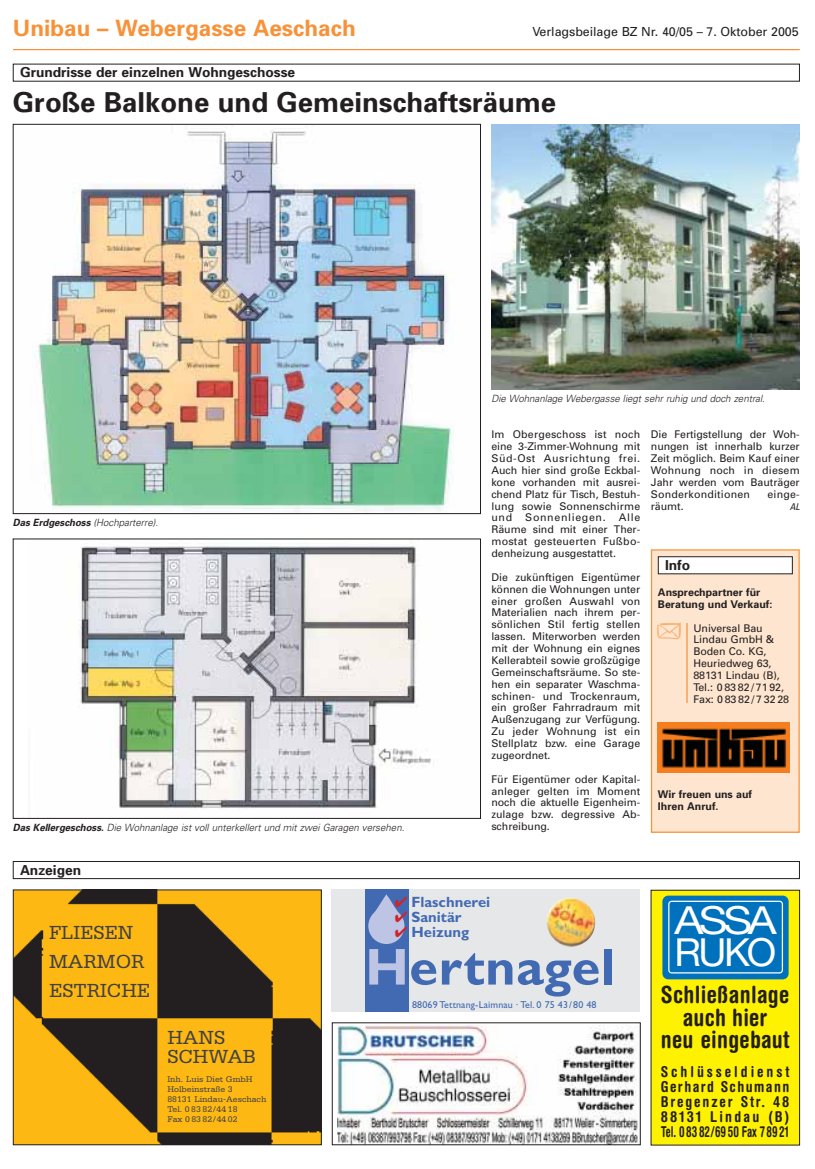
<style>
.page{position:relative;width:815px;height:1169px;background:#fff}
.page>*{position:absolute;margin:0;border:0;box-sizing:border-box;transform-origin:0 0}
.t1{font:700 52.12px "Gill Sans";letter-spacing:.01em;color:#426ab3}
.t2{font:38.75px/31.2px "Helvetica Neue";letter-spacing:-.09em;color:#fff;scale:1.15 1}
.t3{font:700 27.5px "Univers";color:#231f20}
.t4{font:700 condensed 23.75px/22.5px "Helvetica Rounded";letter-spacing:.01em;color:#231f20;text-align:center}
.t5{font:700 22.5px "Univers";color:#f79239}
.t6{font:20px/28.9px "Serifa";color:#414042}
.t7{font:700 condensed 15px/15px "Helvetica Rounded";letter-spacing:.105em;color:#231f20;text-align:justify}
.t8{font:700 14.88px "Gill Sans";color:#426ab3}
.t9{font:700 13.75px "Univers";color:#231f20}
.t10{font:12.5px "Univers";letter-spacing:-.005em;color:#231f20}
.t11{font:10.62px/11.9px "Univers";letter-spacing:-.005em;color:#231f20;text-align:justify}
.t12{font:700 10.62px/11.9px "Univers";color:#231f20}
.t13{font:italic 300 10px "Univers";color:#231f20}
.t14{font:10px "Gill Sans";letter-spacing:.015em;color:#426ab3}
.t15{font:italic condensed 9.38px "Univers";color:#231f20}
.t16{font:8.75px/10px "Serifa";color:#414042}
.s1{font-weight:700}
.s2{color:#d2232a}
.s3{color:#bdc4e4}
</style>
<div class="page">
<div style="left:328px;top:886px;width:316px;height:129px;background:linear-gradient(to right,#fff,#fff)"></div>
<div style="left:332px;top:890px;width:308px;height:122px;background:#e6e7e8"></div>
<div style="left:365px;top:890px;width:43px;height:122px;background:#426ab3"></div>
<svg style="left:368px;top:894px;width:36px;height:50px"></svg>
<img style="left:546px;top:897px;width:50px;height:50px">
<hr style="left:13px;top:49px;width:787px;height:1px;background:#f79239">
<img style="left:15px;top:892px;width:304px;height:251px">
<div style="left:13px;top:890px;width:308px;height:255px;border:1px solid #231f20"></div>
<div style="left:161px;top:961px;width:96px;height:50px;background:#231f20"></div>
<div style="left:44px;top:908px;width:110px;height:107px;background:#fdb813"></div>
<div style="left:159px;top:1024px;width:109px;height:106px;background:#fdb813"></div>
<div style="left:647px;top:886px;width:156px;height:262px;background:linear-gradient(to right,#fff,#fff)"></div>
<div style="left:651px;top:890px;width:148px;height:255px;background:#fff200"></div>
<div style="left:651px;top:890px;width:149px;height:255px;border:1px solid #231f20"></div>
<div style="left:662px;top:895px;width:126px;height:84px;background:#0071bc;border-radius:6px"></div>
<div style="left:668px;top:901px;width:115px;height:72px;border:1px solid #fff;border-radius:3px"></div>
<div style="left:13px;top:861px;width:787px;height:18px;border:1px solid #231f20"></div>
<svg style="left:331px;top:1022px;width:310px;height:124px"></svg>
<img style="left:337px;top:1025px;width:301px;height:118px">
<img style="left:33px;top:130px;width:421px;height:382px">
<img style="left:79px;top:543px;width:352px;height:266px">
<div style="left:13px;top:539px;width:468px;height:280px;border:1px solid #231f20"></div>
<img style="left:491px;top:124px;width:309px;height:266px">
<div style="left:651px;top:550px;width:148px;height:282px;background:#fee5cf"></div>
<div style="left:651px;top:549px;width:149px;height:284px;border:1px solid #f79239"></div>
<div style="left:658px;top:557px;width:134px;height:17px;background:#fff"></div>
<div style="left:658px;top:556px;width:134px;height:18px;border:1px solid #231f20"></div>
<img style="left:658px;top:723px;width:131px;height:49px">
<hr style="left:686px;top:623px;width:2px;height:80px;background:#fab071">
<h3 class="t5" style="left:13px;top:19px;width:344px">Unibau – Webergasse Aeschach</h3>
<p class="t10" style="left:532px;top:27px;width:268px">Verlagsbeilage BZ Nr. 40/05 – 7. Oktober 2005</p>
<p class="t9" style="left:20px;top:67px;width:277px">Grundrisse der einzelnen Wohngeschosse</p>
<h3 class="t3" style="left:13px;top:92px;width:545px">Große Balkone und Gemeinschaftsräume</h3>
<p class="t13" style="left:13px;top:519px;width:147px"><span class="s1">Das Erdgeschoss</span> (Hochparterre).</p>
<p class="t13" style="left:13px;top:824px;width:393px"><span class="s1">Das Kellergeschoss.</span> Die Wohnanlage ist voll unterkellert und mit zwei Garagen versehen.</p>
<p class="t9" style="left:20px;top:865px;width:63px">Anzeigen</p>
<p class="t13" style="left:491px;top:395px;width:275px">Die Wohnanlage Webergasse liegt sehr ruhig und doch zentral.</p>
<p class="t11" style="left:491px;top:429px;width:150px">Im Obergeschoss ist noch eine 3-Zimmer-Wohnung mit Süd-Ost Ausrichtung frei.<br>Auch hier sind große Eckbal&shy;kone vorhanden mit ausrei&shy;chend Platz für Tisch, Bestuh&shy;lung sowie Sonnenschirme und Sonnenliegen. Alle Räume sind mit einer Ther&shy;mostat gesteuerten Fußbo&shy;denheizung ausgestattet.</p>
<p class="t11" style="left:491px;top:572px;width:150px">Die zukünftigen Eigentümer können die Wohnungen unter einer großen Auswahl von Materialien nach ihrem per&shy;sönlichen Stil fertig stellen lassen. Miterworben werden mit der Wohnung ein eignes Kellerabteil sowie großzügige Gemeinschaftsräume. So ste&shy;hen ein separater Waschma&shy;schinen- und Trockenraum, ein großer Fahrradraum mit Außenzugang zur Verfügung.<br>Zu jeder Wohnung ist ein Stellplatz bzw. eine Garage zugeordnet.</p>
<p class="t11" style="left:491px;top:774px;width:150px">Für Eigentümer oder Kapital&shy;anleger gelten im Moment noch die aktuelle Eigenheim&shy;zulage bzw. degressive Ab&shy;schreibung.</p>
<p class="t11" style="left:651px;top:429px;width:150px">Die Fertigstellung der Woh&shy;nungen ist innerhalb kurzer Zeit möglich. Beim Kauf einer Wohnung noch in diesem Jahr werden vom Bauträger Sonderkonditionen</p>
<p class="t11" style="left:767px;top:489px;width:34px">einge-</p>
<p class="t11" style="left:651px;top:501px;width:34px">räumt.</p>
<p class="t15" style="left:790px;top:503px;width:11px">AL</p>
<p class="t9" style="left:665px;top:560px;width:27px">Info</p>
<p class="t12" style="left:658px;top:587px;width:116px">Ansprechpartner für<br>Beratung und Verkauf:</p>
<p class="t11" style="left:693px;top:623px;width:97px;text-align:left">Universal Bau<br>Lindau GmbH &amp;<br>Boden Co. KG,<br>Heuriedweg 63,<br>88131 Lindau (B),<br>Tel.: 0 83 82 / 71 92,<br>Fax: 0 83 82 / 7 32 28</p>
<p class="t12" style="left:658px;top:789px;width:96px">Wir freuen uns auf<br>Ihren Anruf.</p>
<h3 class="t6" style="left:49px;top:920px;width:103px">FLIESEN<br>MARMOR<br>ESTRICHE</h3>
<h3 class="t6" style="left:167px;top:1029px;width:90px;line-height:18.9px">HANS<br>SCHWAB</h3>
<p class="t16" style="left:167px;top:1074px;width:100px">Inh. Luis Diet GmbH<br>Holbeinstraße 3<br>88131 Lindau-Aeschach<br>Tel. 0 83 82/44 18<br>Fax 0 83 82/44 02</p>
<h3 class="t8" style="left:395px;top:896px;width:97px"><span class="s2">✔</span> Flaschnerei</h3>
<h3 class="t8" style="left:395px;top:911px;width:68px"><span class="s2">✔</span> Sanitär</h3>
<h3 class="t8" style="left:395px;top:926px;width:76px"><span class="s2">✔</span> Heizung</h3>
<h1 class="t1" style="left:365px;top:949px;width:251px"><span class="s3">H</span>ertnagel</h1>
<p class="t14" style="left:412px;top:1001px;width:186px">88069 Tettnang-Laimnau · Tel. 0 75 43/80 48</p>
<h2 class="t2" style="left:674px;top:909px;width:90px">ASSA<br>RUKO</h2>
<h3 class="t4" style="left:661px;top:985px;width:130px">Schließanlage auch hier<br>neu eingebaut</h3>
<h3 class="t7" style="left:661px;top:1065px;width:130px">Schlüsseldienst Gerhard Schumann Bregenzer Str. 48<br>88131 Lindau (B)<br>Tel. 0 83 82/69 50 Fax 7 89 21</h3>
</div>
